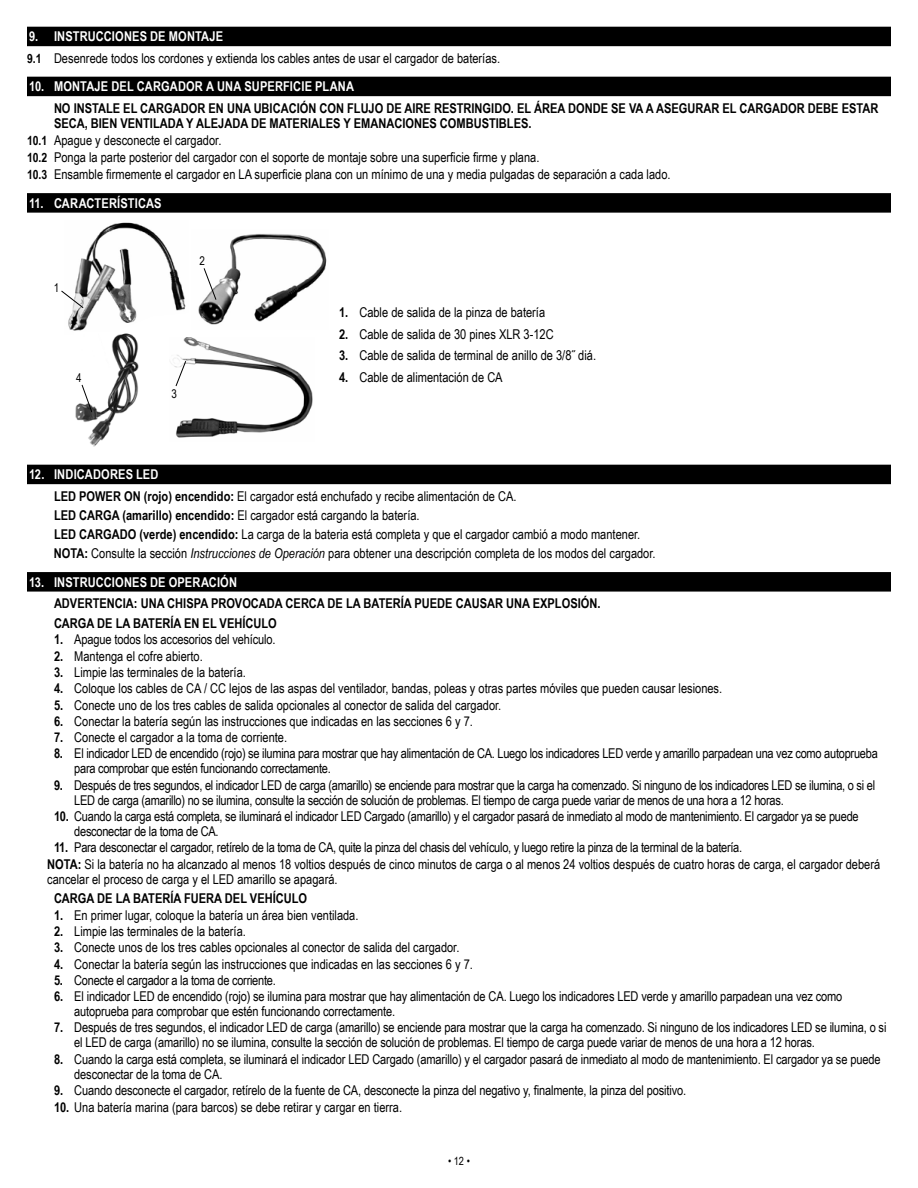
<style>
.page{position:relative;width:918px;height:1188px;background:#fff}
.page>*{position:absolute;margin:0;border:0;box-sizing:border-box;transform-origin:0 0}
.t1{font:13.5px/15px "Arial Narrow";letter-spacing:-.01em;color:#000}
.t2{font:700 13.5px/15px "Arial Narrow";color:#000}
.t3{font:700 13.5px "Arial Narrow";letter-spacing:.01em;color:#fff}
.t4{font:12px "Arial Narrow";color:#000}
.t5{font:11.25px "Arial Narrow";color:#000}
.s1{font-weight:700;color:#fff}
.s2{font-weight:700;font-size:12.75px}
.s3{font-weight:700}
.s4{font-style:italic}
</style>
<div class="page">
<div style="left:27px;top:27px;width:864px;height:19px;background:#000"></div>
<div style="left:27px;top:77px;width:864px;height:19px;background:#000"></div>
<div style="left:27px;top:193px;width:864px;height:20px;background:#000"></div>
<div style="left:27px;top:465px;width:864px;height:19px;background:#000"></div>
<img style="left:198px;top:234px;width:129px;height:91px">
<img style="left:171px;top:337px;width:142px;height:101px">
<img style="left:68px;top:222px;width:118px;height:109px">
<img style="left:75px;top:333px;width:64px;height:114px">
<svg style="left:61px;top:290px;width:23px;height:19px"></svg>
<svg style="left:203px;top:267px;width:14px;height:34px"></svg>
<svg style="left:175px;top:360px;width:12px;height:27px"></svg>
<svg style="left:81px;top:384px;width:12px;height:29px"></svg>
<div style="left:27px;top:572px;width:864px;height:20px;background:#000"></div>
<p class="t1" style="left:27px;top:25px;width:475px;line-height:21.5px"><span class="s1">9. INSTRUCCIONES DE MONTAJE<br></span><span class="s2">9.1</span> Desenrede todos los cordones y extienda los cables antes de usar el cargador de baterías.</p>
<p class="t3" style="left:29px;top:76px;width:326px">10. MONTAJE DEL CARGADOR A UNA SUPERFICIE PLANA</p>
<p class="t2" style="left:54px;top:100px;width:826px">NO INSTALE EL CARGADOR EN UNA UBICACIÓN CON FLUJO DE AIRE RESTRINGIDO. EL ÁREA DONDE SE VA A ASEGURAR EL CARGADOR DEBE ESTAR<br>SECA, BIEN VENTILADA Y ALEJADA DE MATERIALES Y EMANACIONES COMBUSTIBLES.</p>
<p class="t1" style="left:27px;top:131px;width:645px;line-height:17.1px"><span class="s2">10.1</span> Apague y desconecte el cargador.<br><span class="s2">10.2</span> Ponga la parte posterior del cargador con el soporte de montaje sobre una superficie firme y plana.<br><span class="s2">10.3</span> Ensamble firmemente el cargador en LA superficie plana con un mínimo de una y media pulgadas de separación a cada lado.</p>
<p class="t3" style="left:29px;top:193px;width:134px">11. CARACTERÍSTICAS</p>
<p class="t4" style="left:54px;top:279px;width:7px">1</p>
<p class="t4" style="left:76px;top:369px;width:7px">4</p>
<p class="t4" style="left:200px;top:252px;width:7px">2</p>
<p class="t4" style="left:171px;top:385px;width:7px">3</p>
<p class="t1" style="left:339px;top:304px;width:208px"><span class="s3">1.</span> Cable de salida de la pinza de batería</p>
<p class="t1" style="left:339px;top:326px;width:216px"><span class="s3">2.</span> Cable de salida de 30 pines XLR 3-12C</p>
<p class="t1" style="left:339px;top:348px;width:259px"><span class="s3">3.</span> Cable de salida de terminal de anillo de 3/8˝ diá.</p>
<p class="t1" style="left:339px;top:369px;width:165px"><span class="s3">4.</span> Cable de alimentación de CA</p>
<p class="t1" style="left:54px;top:463px;width:464px;line-height:21.5px;text-indent:-25px"><span class="s1">12. INDICADORES LED<br></span><span class="s3">LED POWER ON (rojo) encendido:</span> El cargador está enchufado y recibe alimentación de CA.</p>
<p class="t1" style="left:54px;top:505px;width:603px;line-height:19px"><span class="s3">LED CARGA (amarillo) encendido:</span> El cargador está cargando la batería.<br><span class="s3">LED CARGADO (verde) encendido:</span> La carga de la bateria está completa y que el cargador cambió a modo mantener.<br><span class="s3">NOTA:</span> Consulte la sección <span class="s4">Instrucciones de Operación</span> para obtener una descripción completa de los modos del cargador.</p>
<p class="t3" style="left:29px;top:572px;width:209px">13. INSTRUCCIONES DE OPERACIÓN</p>
<p class="t2" style="left:54px;top:593px;width:548px;line-height:19.8px">ADVERTENCIA: UNA CHISPA PROVOCADA CERCA DE LA BATERÍA PUEDE CAUSAR UNA EXPLOSIÓN.<br>CARGA DE LA BATERÍA EN EL VEHÍCULO</p>
<p class="t1" style="left:54px;top:632px;width:223px"><span class="s3">1.</span> Apague todos los accesorios del vehículo.</p>
<p class="t1" style="left:54px;top:648px;width:150px"><span class="s3">2.</span> Mantenga el cofre abierto.</p>
<p class="t1" style="left:54px;top:664px;width:193px"><span class="s3">3.</span> Limpie las terminales de la batería.</p>
<p class="t1" style="left:54px;top:680px;width:670px"><span class="s3">4.</span> Coloque los cables de CA / CC lejos de las aspas del ventilador, bandas, poleas y otras partes móviles que pueden causar lesiones.</p>
<p class="t1" style="left:54px;top:697px;width:449px"><span class="s3">5.</span> Conecte uno de los tres cables de salida opcionales al conector de salida del cargador.</p>
<p class="t1" style="left:54px;top:713px;width:420px"><span class="s3">6.</span> Conectar la batería según las instrucciones que indicadas en las secciones 6 y 7.</p>
<p class="t1" style="left:54px;top:729px;width:235px"><span class="s3">7.</span> Conecte el cargador a la toma de corriente.</p>
<p class="t1" style="left:74px;top:746px;width:805px;text-indent:-20px"><span class="s3">8.</span> El indicador LED de encendido (rojo) se ilumina para mostrar que hay alimentación de CA. Luego los indicadores LED verde y amarillo parpadean una vez como autoprueba para comprobar que estén funcionando correctamente.</p>
<p class="t1" style="left:74px;top:777px;width:802px;text-indent:-20px"><span class="s3">9.</span> Después de tres segundos, el indicador LED de carga (amarillo) se enciende para mostrar que la carga ha comenzado. Si ninguno de los indicadores LED se ilumina, o si el<br>LED de carga (amarillo) no se ilumina, consulte la sección de solución de problemas. El tiempo de carga puede variar de menos de una hora a 12 horas.</p>
<p class="t1" style="left:74px;top:808px;width:786px;text-indent:-20px"><span class="s3">10.</span> Cuando la carga está completa, se iluminará el indicador LED Cargado (amarillo) y el cargador pasará de inmediato al modo de mantenimiento. El cargador ya se puede desconectar de la toma de CA.</p>
<p class="t1" style="left:47px;top:839px;width:835px;line-height:16.4px;text-indent:7px"><span class="s3">11.</span> Para desconectar el cargador, retírelo de la toma de CA, quite la pinza del chasis del vehículo, y luego retire la pinza de la terminal de la batería.<br><span class="s3">NOTA:</span> Si la batería no ha alcanzado al menos 18 voltios después de cinco minutos de carga o al menos 24 voltios después de cuatro horas de carga, el cargador deberá</p>
<p class="t1" style="left:47px;top:871px;width:292px">cancelar el proceso de carga y el LED amarillo se apagará.</p>
<p class="t2" style="left:54px;top:891px;width:255px">CARGA DE LA BATERÍA FUERA DEL VEHÍCULO</p>
<p class="t1" style="left:54px;top:907px;width:306px"><span class="s3">1.</span> En primer lugar, coloque la batería un área bien ventilada.</p>
<p class="t1" style="left:54px;top:923px;width:193px"><span class="s3">2.</span> Limpie las terminales de la batería.</p>
<p class="t1" style="left:54px;top:940px;width:407px"><span class="s3">3.</span> Conecte unos de los tres cables opcionales al conector de salida del cargador.</p>
<p class="t1" style="left:54px;top:956px;width:420px"><span class="s3">4.</span> Conectar la batería según las instrucciones que indicadas en las secciones 6 y 7.</p>
<p class="t1" style="left:54px;top:972px;width:223px"><span class="s3">5.</span> Conecte el cargador a la toma de corriente.</p>
<p class="t1" style="left:74px;top:988px;width:770px;text-indent:-20px"><span class="s3">6.</span> El indicador LED de encendido (rojo) se ilumina para mostrar que hay alimentación de CA. Luego los indicadores LED verde y amarillo parpadean una vez como autoprueba para comprobar que estén funcionando correctamente.</p>
<p class="t1" style="left:74px;top:1020px;width:814px;text-indent:-20px"><span class="s3">7.</span> Después de tres segundos, el indicador LED de carga (amarillo) se enciende para mostrar que la carga ha comenzado. Si ninguno de los indicadores LED se ilumina, o si el LED de carga (amarillo) no se ilumina, consulte la sección de solución de problemas. El tiempo de carga puede variar de menos de una hora a 12 horas.</p>
<p class="t1" style="left:74px;top:1051px;width:808px;text-indent:-20px"><span class="s3">8.</span> Cuando la carga está completa, se iluminará el indicador LED Cargado (amarillo) y el cargador pasará de inmediato al modo de mantenimiento. El cargador ya se puede desconectar de la toma de CA.</p>
<p class="t1" style="left:54px;top:1082px;width:634px"><span class="s3">9.</span> Cuando desconecte el cargador, retírelo de la fuente de CA, desconecte la pinza del negativo y, finalmente, la pinza del positivo.</p>
<p class="t1" style="left:54px;top:1099px;width:350px"><span class="s3">10.</span> Una batería marina (para barcos) se debe retirar y cargar en tierra.</p>
<p class="t5" style="left:448px;top:1152px;width:23px">• 12 •</p>
</div>
